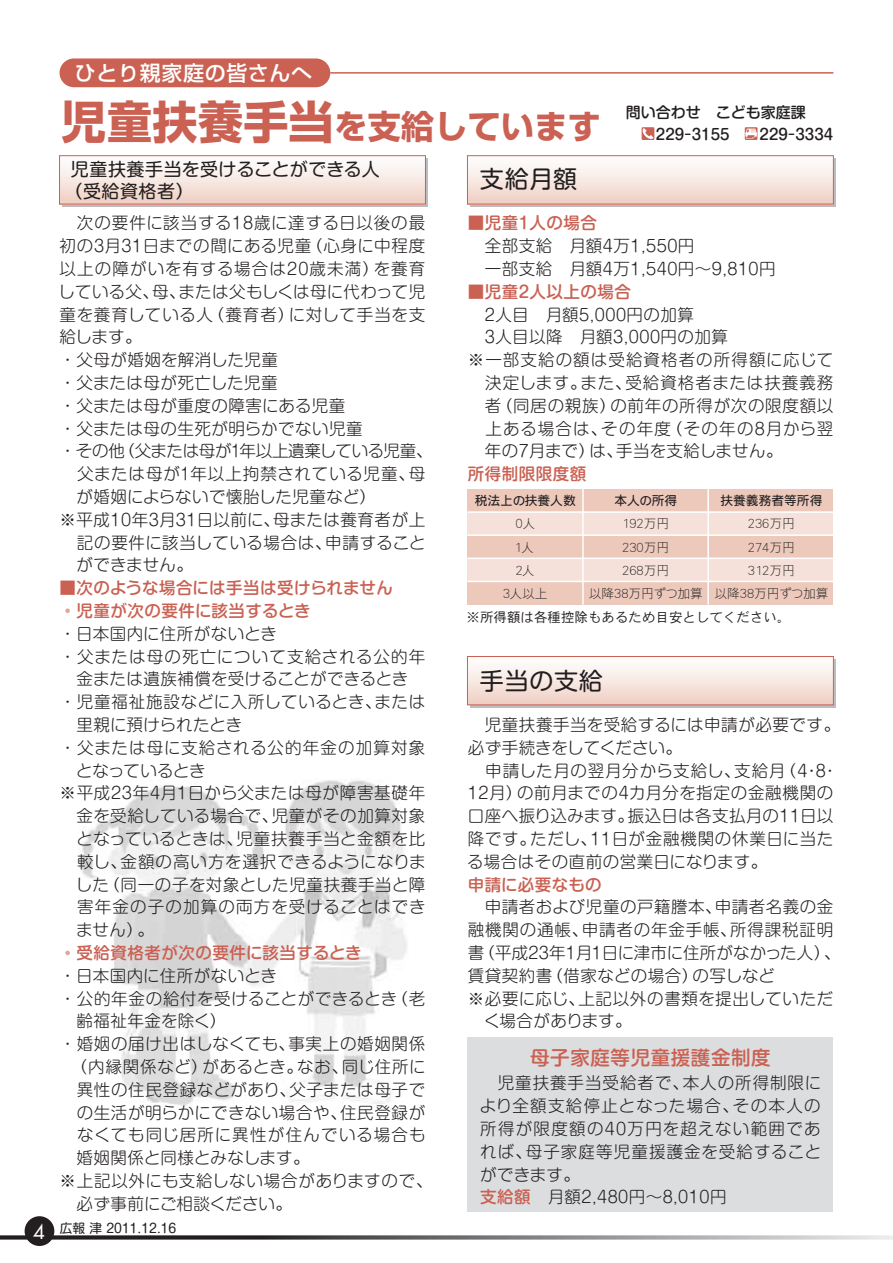
<style>
.page{position:relative;width:893px;height:1263px;background:#fff}
.page>*{position:absolute;margin:0;border:0;box-sizing:border-box;transform-origin:0 0}
.t1{font:700 33px "Shin Go";letter-spacing:.01em;color:#ca6153}
.t2{font:24px "Shin M Go";letter-spacing:.03em;color:#231f20}
.t3{font:500 21px "Shin Go";letter-spacing:.03em;color:#fff}
.t4{font:500 19.5px "Shin M Go";letter-spacing:.03em;color:#ca6153}
.t5{font:18px/22.5px "Shin M Go";letter-spacing:.03em;color:#231f20}
.t6{font:300 16.5px/22.8px "Shin M Go";letter-spacing:.03em;color:#231f20}
.t7{font:300 16.5px/22.8px "Shin M Go";letter-spacing:.06em;color:#231f20}
.t8{font:300 16.5px "Shin M Go";letter-spacing:.07em;color:#231f20}
.t9{font:500 16.5px/22.8px "Shin M Go";letter-spacing:.03em;color:#ca6153}
.t10{font:300 16.5px "Shin M Go";color:#231f20}
.t11{font:300 16.5px "Shin M Go";letter-spacing:.01em;color:#231f20}
.t12{font:300 16.5px "Shin M Go";letter-spacing:-.015em;color:#231f20}
.t13{font:300 16.5px "Shin M Go";letter-spacing:.005em;color:#231f20}
.t14{font:300 16.5px "Shin M Go";letter-spacing:.05em;color:#231f20}
.t15{font:300 16.5px "Shin M Go";letter-spacing:.065em;color:#231f20}
.t16{font:300 16.5px "Shin M Go";letter-spacing:.075em;color:#231f20}
.t17{font:300 16.5px "Shin M Go";letter-spacing:-.025em;color:#231f20}
.t18{font:500 16.5px "Shin M Go";letter-spacing:.01em;color:#ca6153}
.t19{font:500 15px/22px "Shin M Go";color:#231f20}
.t20{font:13.5px "DFPHS Gothic CID W3";color:#231f20}
.t21{font:12.75px/23.4px "DFP Gothic PCID W2";color:#231f20;text-align:center}
.t22{font:12.75px "DFP Gothic PCID W5";color:#231f20}
.t23{font:12.75px "Shin M Go";color:#231f20}
.t24{font:12.75px/23.4px "DFP Gothic PCID W2";letter-spacing:-.26em;color:#231f20;text-align:center}
.s1{font-size:45px}
.s2{font-family:"Futura";font-size:19.5px;color:#fff}
.s3{font-weight:500;color:#ca6153}
</style>
<div class="page">
<img style="left:79px;top:780px;width:328px;height:326px">
<div style="left:467px;top:489px;width:366px;height:23px;background:#edc9bc"></div>
<div style="left:467px;top:535px;width:366px;height:23px;background:#edc9bc"></div>
<div style="left:467px;top:581px;width:366px;height:23px;background:#edc9bc"></div>
<div style="left:467px;top:512px;width:366px;height:23px;background:#f5e1d9"></div>
<div style="left:467px;top:558px;width:366px;height:23px;background:#f5e1d9"></div>
<svg style="left:0;top:1235px;width:893px;height:4px"></svg>
<div style="left:25px;top:1216px;width:29px;height:30px;background:#231f20;border-radius:50%"></div>
<div style="left:63px;top:159px;width:365px;height:48px;background:linear-gradient(to right,#bcbdc0,#bcbdc0)"></div>
<div style="left:470px;top:159px;width:366px;height:48px;background:linear-gradient(to right,#bcbdc0,#bcbdc0)"></div>
<div style="left:59px;top:155px;width:367px;height:49px;background:linear-gradient(to bottom,#fff,#f0d0c4);border:1px solid #ca6153"></div>
<div style="left:467px;top:155px;width:367px;height:49px;background:linear-gradient(to bottom,#fff,#f0d0c4);border:1px solid #ca6153"></div>
<svg style="left:470px;top:659px;width:366px;height:49px"></svg>
<div style="left:467px;top:656px;width:367px;height:49px;background:linear-gradient(to bottom,#fff,#efd0c4);border:1px solid #ca6153"></div>
<div style="left:60px;top:58px;width:270px;height:29px;background:#ca6153;border-radius:14px"></div>
<div style="left:467px;top:1038px;width:366px;height:174px;background:#dcdddf"></div>
<hr style="left:582px;top:489px;width:2px;height:115px;background:#fff">
<hr style="left:707px;top:489px;width:2px;height:115px;background:#fff">
<hr style="left:467px;top:511px;width:366px;height:2px;background:#fff">
<hr style="left:467px;top:534px;width:366px;height:2px;background:#fff">
<hr style="left:467px;top:558px;width:366px;height:1px;background:#fff">
<hr style="left:467px;top:581px;width:366px;height:1px;background:#fff">
<svg style="left:642px;top:127px;width:12px;height:13px"></svg>
<svg style="left:642px;top:128px;width:11px;height:12px"></svg>
<svg style="left:745px;top:127px;width:12px;height:13px"></svg>
<svg style="left:745px;top:129px;width:12px;height:10px"></svg>
<hr style="left:330px;top:72px;width:503px;height:2px;background:#ca6153">
<svg style="left:65px;top:608px;width:5px;height:5px"></svg>
<svg style="left:65px;top:950px;width:5px;height:5px"></svg>
<p class="t3" style="left:75px;top:60px;width:239px">ひとり親家庭の皆さんへ</p>
<h1 class="t1" style="left:62px;top:104px;width:541px"><span class="s1">児童扶養手当</span>を支給しています</h1>
<p class="t5" style="left:64px;top:156px;width:317px;text-indent:6px">児童扶養手当を受けることができる人（受給資格者）</p>
<h2 class="t2" style="left:480px;top:163px;width:99px">支給月額</h2>
<p class="t19" style="left:656px;top:100px;width:151px;text-indent:-30px">問い合わせ こども家庭課<br>229－3155</p>
<p class="t19" style="left:760px;top:122px;width:75px">229－3334</p>
<p class="t7" style="left:77px;top:211px;width:350px">次の要件に該当する18歳に達する日以後の最</p>
<p class="t6" style="left:60px;top:233px;width:367px">初の3月31日までの間にある児童（心身に中程度</p>
<p class="t8" style="left:60px;top:257px;width:367px">以上の障がいを有する場合は20歳未満）を養育</p>
<p class="t13" style="left:59px;top:280px;width:368px">している父、母、または父もしくは母に代わって児</p>
<p class="t6" style="left:60px;top:302px;width:367px">童を養育している人（養育者）に対して手当を支</p>
<p class="t6" style="left:60px;top:325px;width:84px">給します。</p>
<p class="t6" style="left:60px;top:347px;width:220px">・父母が婚姻を解消した児童</p>
<p class="t6" style="left:60px;top:370px;width:219px">・父または母が死亡した児童</p>
<p class="t6" style="left:60px;top:393px;width:287px">・父または母が重度の障害にある児童</p>
<p class="t6" style="left:60px;top:416px;width:304px">・父または母の生死が明らかでない児童</p>
<p class="t12" style="left:60px;top:440px;width:374px">・その他（父または母が１年以上遺棄している児童、</p>
<p class="t7" style="left:77px;top:461px;width:350px">父または母が１年以上拘禁されている児童、母</p>
<p class="t6" style="left:77px;top:484px;width:301px">が婚姻によらないで懐胎した児童など）</p>
<p class="t6" style="left:60px;top:507px;width:367px">※平成10年3月31日以前に、母または養育者が上</p>
<p class="t6" style="left:77px;top:530px;width:350px">記の要件に該当している場合は、申請すること</p>
<p class="t6" style="left:77px;top:553px;width:118px">ができません。</p>
<p class="t9" style="left:77px;top:575px;width:318px;text-indent:-17px">■次のような場合には手当は受けられません児童が次の要件に該当するとき</p>
<p class="t6" style="left:60px;top:621px;width:219px">・日本国内に住所がないとき</p>
<p class="t8" style="left:60px;top:645px;width:367px">・父または母の死亡について支給される公的年</p>
<p class="t10" style="left:77px;top:668px;width:333px">金または遺族補償を受けることができるとき</p>
<p class="t6" style="left:60px;top:689px;width:367px">・児童福祉施設などに入所しているとき、または</p>
<p class="t10" style="left:77px;top:713px;width:167px">里親に預けられたとき</p>
<p class="t8" style="left:60px;top:736px;width:367px">・父または母に支給される公的年金の加算対象</p>
<p class="t17" style="left:76px;top:759px;width:131px">となっているとき</p>
<p class="t6" style="left:60px;top:781px;width:367px">※平成23年4月1日から父または母が障害基礎年</p>
<p class="t6" style="left:77px;top:803px;width:350px">金を受給している場合で、児童がその加算対象</p>
<p class="t6" style="left:76px;top:826px;width:350px">となっているときは、児童扶養手当と金額を比</p>
<p class="t6" style="left:77px;top:849px;width:350px">較し、金額の高い方を選択できるようになりま</p>
<p class="t6" style="left:76px;top:872px;width:351px">した（同一の子を対象とした児童扶養手当と障</p>
<p class="t8" style="left:77px;top:896px;width:350px">害年金の子の加算の両方を受けることはでき</p>
<p class="t6" style="left:76px;top:917px;width:79px">ません）。</p>
<p class="t9" style="left:77px;top:940px;width:287px">受給資格者が次の要件に該当するとき</p>
<p class="t6" style="left:60px;top:963px;width:219px">・日本国内に住所がないとき</p>
<p class="t6" style="left:60px;top:986px;width:367px">・公的年金の給付を受けることができるとき（老</p>
<p class="t6" style="left:77px;top:1009px;width:151px">齢福祉年金を除く）</p>
<p class="t6" style="left:60px;top:1031px;width:367px">・婚姻の届け出はしなくても、事実上の婚姻関係</p>
<p class="t6" style="left:71px;top:1054px;width:356px">（内縁関係など）があるとき。なお、同じ住所に</p>
<p class="t6" style="left:77px;top:1077px;width:350px">異性の住民登録などがあり、父子または母子で</p>
<p class="t6" style="left:77px;top:1100px;width:350px">の生活が明らかにできない場合や、住民登録が</p>
<p class="t7" style="left:77px;top:1123px;width:350px">なくても同じ居所に異性が住んでいる場合も</p>
<p class="t10" style="left:77px;top:1147px;width:235px">婚姻関係と同様とみなします。</p>
<p class="t6" style="left:60px;top:1168px;width:374px">※上記以外にも支給しない場合がありますので、</p>
<p class="t10" style="left:77px;top:1192px;width:217px">必ず事前にご相談ください。</p>
<p class="t23" style="left:33px;top:1219px;width:145px"><span class="s2">4</span> 広報津 2011.12.16</p>
<p class="t9" style="left:468px;top:210px;width:131px">■児童1人の場合</p>
<p class="t6" style="left:485px;top:233px;width:292px">全部支給 月額4万1,550円<br>一部支給 月額4万1,540円～9,810円</p>
<p class="t9" style="left:468px;top:279px;width:165px">■児童2人以上の場合</p>
<p class="t6" style="left:485px;top:302px;width:211px">2人目 月額5,000円の加算</p>
<p class="t6" style="left:485px;top:325px;width:245px">3人目以降 月額3,000円の加算</p>
<p class="t15" style="left:468px;top:349px;width:367px">※一部支給の額は受給資格者の所得額に応じて</p>
<p class="t7" style="left:485px;top:370px;width:350px">決定します。また、受給資格者または扶養義務</p>
<p class="t6" style="left:485px;top:393px;width:350px">者（同居の親族）の前年の所得が次の限度額以</p>
<p class="t16" style="left:485px;top:417px;width:349px">上ある場合は、その年度（その年の8月から翌</p>
<p class="t11" style="left:485px;top:440px;width:299px">年の7月まで）は、手当を支給しません。</p>
<p class="t9" style="left:468px;top:461px;width:120px">所得制限限度額</p>
<p class="t22" style="left:720px;top:493px;width:103px">扶養義務者等所得</p>
<p class="t21" style="left:714px;top:512px;width:116px">236万円<br>274万円<br>312万円<br>以降38万円ずつ加算</p>
<p class="t20" style="left:467px;top:610px;width:325px">※所得額は各種控除もあるため目安としてください。</p>
<p class="t22" style="left:614px;top:493px;width:64px">本人の所得</p>
<p class="t21" style="left:589px;top:512px;width:116px">192万円<br>230万円<br>268万円<br>以降38万円ずつ加算</p>
<p class="t22" style="left:475px;top:493px;width:103px">税法上の扶養人数</p>
<p class="t24" style="left:500px;top:512px;width:49px">０人<br>１人<br>２人<br>３人以上</p>
<h2 class="t2" style="left:480px;top:664px;width:124px">手当の支給</h2>
<p class="t6" style="left:468px;top:712px;width:374px;text-indent:17px">児童扶養手当を受給するには申請が必要です。必ず手続きをしてください。</p>
<p class="t6" style="left:467px;top:758px;width:373px;text-indent:18px">申請した月の翌月分から支給し、支給月（4・8・<br>12月）の前月までの4カ月分を指定の金融機関の口座へ振り込みます。振込日は各支払月の11日以降です。ただし、11日が金融機関の休業日に当たる場合はその直前の営業日になります。</p>
<p class="t18" style="left:468px;top:873px;width:135px">申請に必要なもの</p>
<p class="t6" style="left:485px;top:895px;width:350px">申請者および児童の戸籍謄本、申請者名義の金</p>
<p class="t14" style="left:468px;top:919px;width:367px">融機関の通帳、申請者の年金手帳、所得課税証明</p>
<p class="t11" style="left:468px;top:941px;width:374px">書（平成23年1月1日に津市に住所がなかった人）、</p>
<p class="t6" style="left:468px;top:963px;width:309px">賃貸契約書（借家などの場合）の写しなど</p>
<p class="t6" style="left:468px;top:986px;width:367px">※必要に応じ、上記以外の書類を提出していただ</p>
<p class="t10" style="left:484px;top:1010px;width:149px">く場合があります。</p>
<p class="t4" style="left:530px;top:1043px;width:242px">母子家庭等児童援護金制度</p>
<p class="t7" style="left:480px;top:1071px;width:343px;text-indent:18px">児童扶養手当受給者で、本人の所得制限により全額支給停止となった場合、その本人の所得が限度額の40万円を超えない範囲であれば、母子家庭等児童援護金を受給することができます。<br><span class="s3">支給額</span> 月額2,480円～8,010円</p>
</div>
